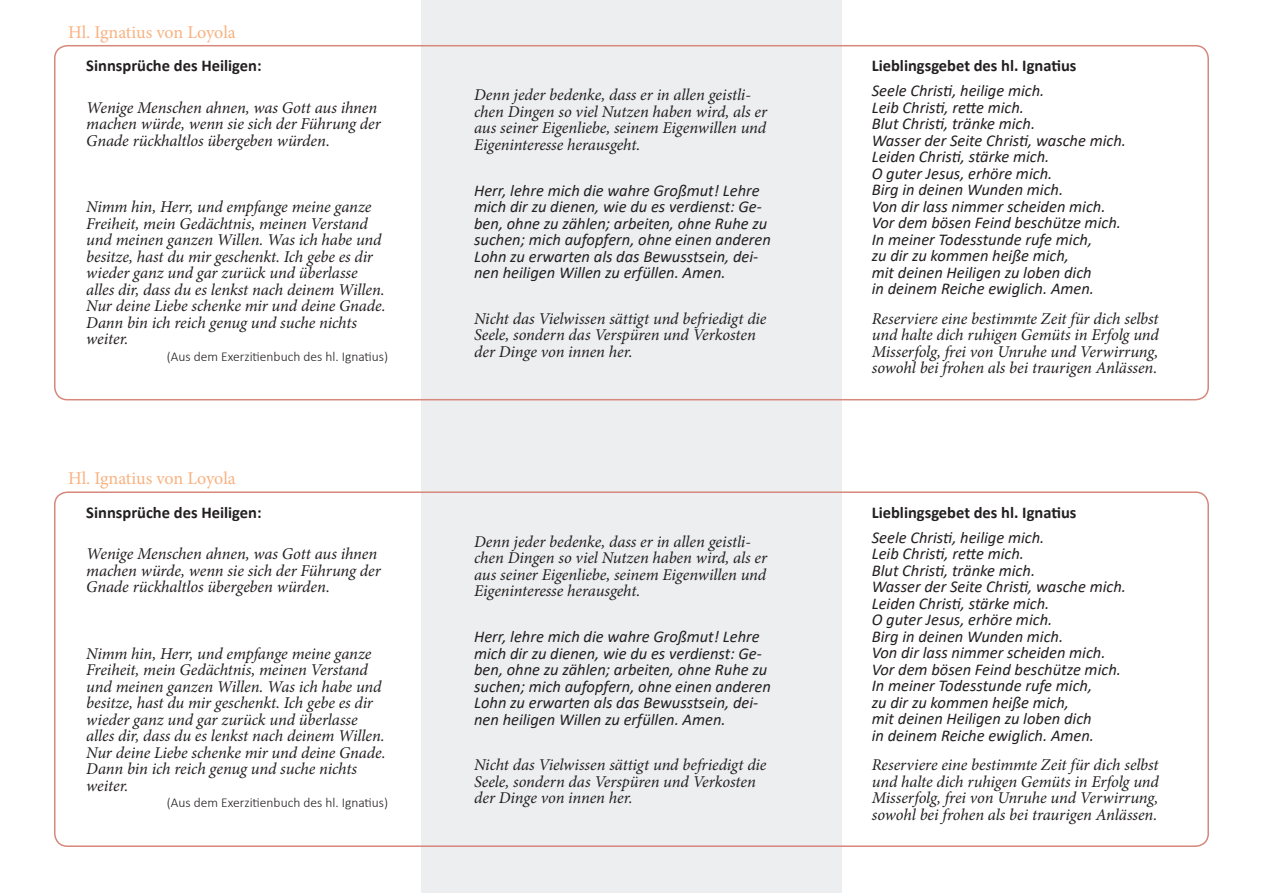
<style>
.page{position:relative;width:1263px;height:893px;background:#fff}
.page>*{position:absolute;margin:0;border:0;box-sizing:border-box;transform-origin:0 0}
.t1{font:18px "Minion Pro";letter-spacing:-.005em;color:#f9b281}
.t2{font:italic 16.5px/16.5px "Minion Pro";letter-spacing:-.005em;color:#231f20}
.t3{font:italic 16.5px/16.5px "Calibri";color:#231f20}
.t4{font:700 16.5px "Calibri";color:#231f20}
.t5{font:300 13.5px "Calibri";color:#231f20}
</style>
<div class="page">
<div style="left:421px;top:0;width:421px;height:893px;background:#edeeef"></div>
<div style="left:54px;top:45px;width:1155px;height:355px;border:2px solid #d7877c;border-radius:13px"></div>
<div style="left:54px;top:491px;width:1155px;height:356px;border:2px solid #d7877c;border-radius:13px"></div>
<p class="t1" style="left:68px;top:20px;width:169px">Hl. Ignatius von Loyola</p>
<p class="t4" style="left:86px;top:54px;width:177px">Sinnsprüche des Heiligen:</p>
<p class="t2" style="left:86px;top:99px;width:296px">Wenige Menschen ahnen, was Gott aus ihnen machen würde, wenn sie sich der Führung der<br>Gnade rückhaltlos übergeben würden.</p>
<p class="t2" style="left:86px;top:199px;width:301px">Nimm hin, Herr, und empfange meine ganze Freiheit, mein Gedächtnis, meinen Verstand und meinen ganzen Willen. Was ich habe und besitze, hast du mir geschenkt. Ich gebe es dir wieder ganz und gar zurück und überlasse alles dir, dass du es lenkst nach deinem Willen.<br>Nur deine Liebe schenke mir und deine Gnade.<br>Dann bin ich reich genug und suche nichts weiter.</p>
<p class="t5" style="left:167px;top:348px;width:223px">(Aus dem Exerzitienbuch des hl. Ignatius)</p>
<p class="t1" style="left:68px;top:467px;width:169px">Hl. Ignatius von Loyola</p>
<p class="t4" style="left:86px;top:501px;width:177px">Sinnsprüche des Heiligen:</p>
<p class="t2" style="left:86px;top:546px;width:296px">Wenige Menschen ahnen, was Gott aus ihnen machen würde, wenn sie sich der Führung der<br>Gnade rückhaltlos übergeben würden.</p>
<p class="t2" style="left:86px;top:645px;width:301px">Nimm hin, Herr, und empfange meine ganze Freiheit, mein Gedächtnis, meinen Verstand und meinen ganzen Willen. Was ich habe und besitze, hast du mir geschenkt. Ich gebe es dir wieder ganz und gar zurück und überlasse alles dir, dass du es lenkst nach deinem Willen.<br>Nur deine Liebe schenke mir und deine Gnade.<br>Dann bin ich reich genug und suche nichts weiter.</p>
<p class="t5" style="left:167px;top:794px;width:223px">(Aus dem Exerzitienbuch des hl. Ignatius)</p>
<p class="t2" style="left:474px;top:87px;width:294px">Denn jeder bedenke, dass er in allen geistli&shy;chen Dingen so viel Nutzen haben wird, als er aus seiner Eigenliebe, seinem Eigenwillen und Eigeninteresse herausgeht.</p>
<p class="t3" style="left:474px;top:181px;width:298px">Herr, lehre mich die wahre Großmut! Lehre mich dir zu dienen, wie du es verdienst: Ge&shy;ben, ohne zu zählen; arbeiten, ohne Ruhe zu suchen; mich aufopfern, ohne einen anderen Lohn zu erwarten als das Bewusstsein, dei&shy;nen heiligen Willen zu erfüllen. Amen.</p>
<p class="t2" style="left:474px;top:310px;width:294px">Nicht das Vielwissen sättigt und befriedigt die<br>Seele, sondern das Verspüren und Verkosten der Dinge von innen her.</p>
<p class="t2" style="left:474px;top:533px;width:294px">Denn jeder bedenke, dass er in allen geistli&shy;chen Dingen so viel Nutzen haben wird, als er aus seiner Eigenliebe, seinem Eigenwillen und Eigeninteresse herausgeht.</p>
<p class="t3" style="left:474px;top:628px;width:298px">Herr, lehre mich die wahre Großmut! Lehre mich dir zu dienen, wie du es verdienst: Ge&shy;ben, ohne zu zählen; arbeiten, ohne Ruhe zu suchen; mich aufopfern, ohne einen anderen Lohn zu erwarten als das Bewusstsein, dei&shy;nen heiligen Willen zu erfüllen. Amen.</p>
<p class="t2" style="left:474px;top:757px;width:294px">Nicht das Vielwissen sättigt und befriedigt die<br>Seele, sondern das Verspüren und Verkosten der Dinge von innen her.</p>
<p class="t4" style="left:872px;top:54px;width:206px">Lieblingsgebet des hl. Ignatius</p>
<p class="t3" style="left:872px;top:82px;width:174px">Seele Christi, heilige mich.</p>
<p class="t3" style="left:872px;top:98px;width:154px">Leib Christi, rette mich.</p>
<p class="t3" style="left:872px;top:115px;width:165px">Blut Christi, tränke mich.</p>
<p class="t3" style="left:872px;top:131px;width:256px">Wasser der Seite Christi, wasche mich.</p>
<p class="t3" style="left:872px;top:148px;width:179px">Leiden Christi, stärke mich.</p>
<p class="t3" style="left:872px;top:164px;width:182px">O guter Jesus, erhöre mich.</p>
<p class="t3" style="left:872px;top:181px;width:193px">Birg in deinen Wunden mich.</p>
<p class="t3" style="left:872px;top:197px;width:235px">Von dir lass nimmer scheiden mich.</p>
<p class="t3" style="left:872px;top:214px;width:251px">Vor dem bösen Feind beschütze mich.</p>
<p class="t3" style="left:872px;top:230px;width:222px">In meiner Todesstunde rufe mich,</p>
<p class="t3" style="left:872px;top:247px;width:199px">zu dir zu kommen heiße mich,</p>
<p class="t3" style="left:872px;top:263px;width:221px">mit deinen Heiligen zu loben dich</p>
<p class="t3" style="left:872px;top:280px;width:224px">in deinem Reiche ewiglich. Amen.</p>
<p class="t2" style="left:872px;top:310px;width:289px;text-align:justify">Reserviere eine bestimmte Zeit für dich selbst und halte dich ruhigen Gemüts in Erfolg und Misserfolg, frei von Unruhe und Verwirrung, sowohl bei frohen als bei traurigen Anlässen.</p>
<p class="t4" style="left:872px;top:501px;width:206px">Lieblingsgebet des hl. Ignatius</p>
<p class="t3" style="left:872px;top:528px;width:174px">Seele Christi, heilige mich.</p>
<p class="t3" style="left:872px;top:545px;width:154px">Leib Christi, rette mich.</p>
<p class="t3" style="left:872px;top:561px;width:165px">Blut Christi, tränke mich.</p>
<p class="t3" style="left:872px;top:578px;width:256px">Wasser der Seite Christi, wasche mich.</p>
<p class="t3" style="left:872px;top:594px;width:179px">Leiden Christi, stärke mich.</p>
<p class="t3" style="left:872px;top:611px;width:182px">O guter Jesus, erhöre mich.</p>
<p class="t3" style="left:872px;top:627px;width:193px">Birg in deinen Wunden mich.</p>
<p class="t3" style="left:872px;top:644px;width:235px">Von dir lass nimmer scheiden mich.</p>
<p class="t3" style="left:872px;top:660px;width:251px">Vor dem bösen Feind beschütze mich.</p>
<p class="t3" style="left:872px;top:677px;width:222px">In meiner Todesstunde rufe mich,</p>
<p class="t3" style="left:872px;top:693px;width:199px">zu dir zu kommen heiße mich,</p>
<p class="t3" style="left:872px;top:710px;width:221px">mit deinen Heiligen zu loben dich</p>
<p class="t3" style="left:872px;top:726px;width:224px">in deinem Reiche ewiglich. Amen.</p>
<p class="t2" style="left:872px;top:757px;width:289px;text-align:justify">Reserviere eine bestimmte Zeit für dich selbst und halte dich ruhigen Gemüts in Erfolg und Misserfolg, frei von Unruhe und Verwirrung, sowohl bei frohen als bei traurigen Anlässen.</p>
</div>
